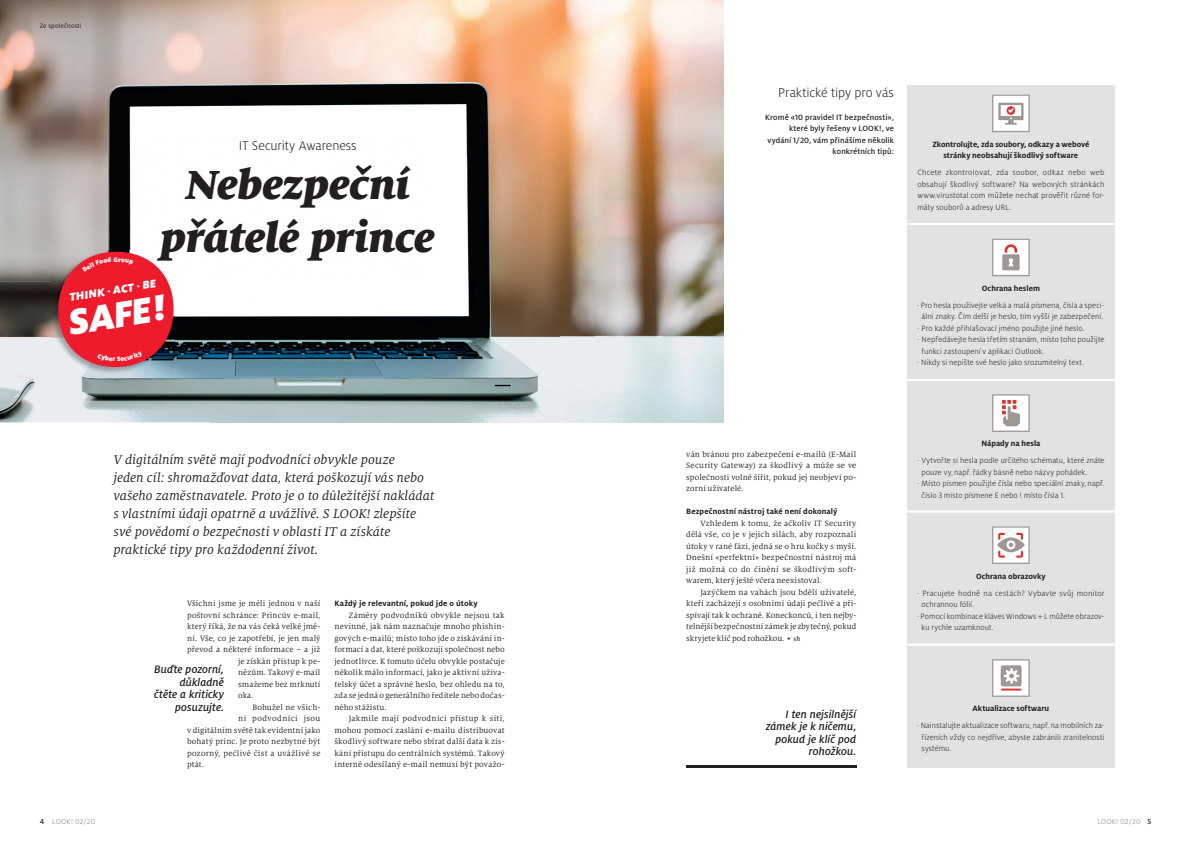
<style>
.page{position:relative;width:1191px;height:842px;background:#fff}
.page>*{position:absolute;margin:0;border:0;box-sizing:border-box;transform-origin:0 0}
.t1{font:italic 900 45px/53px "Milo Serif Pro";letter-spacing:-.005em;color:#231f20;text-align:center}
.t2{font:italic 900 40.2px "Milo Pro";color:#fff}
.t3{font:italic 14px/18px "Milo Serif Pro";color:#231f20}
.t4{font:300 14px "Milo Pro";letter-spacing:-.005em;color:#231f20}
.t5{font:italic 900 12.3px "Milo Pro";color:#fff}
.t6{font:italic 500 12px/12.5px "Milo Pro";color:#231f20;text-align:right}
.t7{font:8.5px/11.5px "Milo Serif Pro";letter-spacing:.015em;color:#231f20;text-align:justify}
.t8{font:300 8.5px/11.5px "Milo Pro";letter-spacing:.01em;color:#231f20;text-align:justify}
.t9{font:700 8.5px/11.5px "Milo Pro";color:#231f20;text-align:center}
.t10{font:500 8.5px/11.5px "Milo Pro";letter-spacing:.01em;color:#231f20;text-align:right}
.t11{font:8.5px "Milo Serif Pro";letter-spacing:.05em;color:#231f20}
.t12{font:300 8px "Milo Pro";letter-spacing:.025em;color:#808285}
.t13{font:7px "Milo Pro";letter-spacing:.025em;color:#231f20}
.s1{font-weight:700;font-style:normal}
.s2{font-weight:500;color:#231f20}
.s3{font-weight:500;font-style:italic;font-size:7px}
</style>
<div class="page">
<img style="left:0;top:0;width:560px;height:281px">
<img style="left:560px;top:0;width:163px;height:422px">
<img style="left:0;top:281px;width:70px;height:141px">
<img style="left:174px;top:281px;width:386px;height:71px">
<img style="left:70px;top:352px;width:490px;height:70px">
<img style="left:51px;top:251px;width:123px;height:123px">
<div style="left:907px;top:85px;width:207px;height:682px;background:#e1e2e4"></div>
<hr style="left:686px;top:765px;width:170px;height:2px;background:#231f20">
<svg style="left:992px;top:94px;width:37px;height:38px"></svg>
<svg style="left:992px;top:239px;width:37px;height:37px"></svg>
<svg style="left:992px;top:394px;width:37px;height:38px"></svg>
<svg style="left:992px;top:526px;width:37px;height:38px"></svg>
<svg style="left:992px;top:659px;width:37px;height:38px"></svg>
<hr style="left:907px;top:223px;width:210px;height:2px;background:#fff">
<hr style="left:907px;top:379px;width:208px;height:2px;background:#fff">
<hr style="left:907px;top:511px;width:208px;height:2px;background:#fff">
<hr style="left:907px;top:644px;width:208px;height:2px;background:#fff">
<svg style="left:58px;top:252px;width:116px;height:115px;background:#df3847"></svg>
<p class="t13" style="left:40px;top:22px;width:43px">Ze společnosti</p>
<h3 class="t4" style="left:239px;top:138px;width:119px">IT Security Awareness</h3>
<h1 class="t1" style="left:161px;top:157px;width:276px">Nebezpeční přátelé prince</h1>
<h3 class="t5" style="left:68px;top:290px;width:89px;rotate:-9deg">THINK <span class="s1">·</span> ACT <span class="s1">·</span> BE</h3>
<h2 class="t2" style="left:66px;top:298px;width:98px;rotate:-9deg">SAFE!</h2>
<p class="t3" style="left:113px;top:451px;width:322px">V digitálním světě mají podvodníci obvykle pouze<br>jeden cíl: shromažďovat data, která poškozují vás nebo vašeho zaměstnavatele. Proto je o to důležitější nakládat s vlastními údaji opatrně a uvážlivě. S LOOK! zlepšíte své povědomí o bezpečnosti v oblasti IT a získáte praktické tipy pro každodenní život.</p>
<p class="t12" style="left:40px;top:817px;width:57px"><span class="s2">4</span> LOOK! 02/20</p>
<p class="t7" style="left:187px;top:598px;width:135px">Všichni jsme je měli jednou v naší</p>
<p class="t7" style="left:187px;top:609px;width:135px">poštovní schránce: Princův e-mail,</p>
<p class="t7" style="left:187px;top:621px;width:135px">který říká, že na vás čeká velké jmě-</p>
<p class="t7" style="left:187px;top:632px;width:135px">ní. Vše, co je zapotřebí, je jen malý</p>
<p class="t7" style="left:187px;top:644px;width:135px">převod a některé informace – a již</p>
<p class="t7" style="left:238px;top:655px;width:84px">je získán přístup k pe-</p>
<p class="t7" style="left:238px;top:667px;width:84px">nězům. Takový e-mail</p>
<p class="t7" style="left:238px;top:678px;width:84px">smažeme bez mrknutí</p>
<p class="t7" style="left:238px;top:690px;width:17px">oka.</p>
<p class="t7" style="left:252px;top:701px;width:70px">Bohužel ne všich-</p>
<p class="t11" style="left:238px;top:714px;width:84px">ni podvodníci jsou</p>
<p class="t7" style="left:187px;top:724px;width:135px">v digitálním světě tak evidentní jako</p>
<p class="t7" style="left:187px;top:736px;width:135px">bohatý princ. Je proto nezbytné být</p>
<p class="t7" style="left:187px;top:747px;width:135px">pozorný, pečlivě číst a uvážlivě se</p>
<p class="t7" style="left:187px;top:759px;width:18px">ptát.</p>
<h3 class="t6" style="left:154px;top:663px;width:71px">Buďte pozorní, důkladně čtěte a kriticky posuzujte.</h3>
<p class="t9" style="left:334px;top:598px;width:144px">Každý je relevantní, pokud jde o útoky</p>
<p class="t7" style="left:334px;top:609px;width:172px;text-indent:14px">Záměry podvodníků obvykle nejsou tak nevinné, jak nám naznačuje mnoho phishin&shy;gových e-mailů; místo toho jde o získávání in&shy;formací a dat, které poškozují společnost nebo jednotlivce. K tomuto účelu obvykle postačuje několik málo informací, jako je aktivní uživa&shy;telský účet a správné heslo, bez ohledu na to, zda se jedná o generálního ředitele nebo dočas&shy;ného stážistu.</p>
<p class="t7" style="left:334px;top:713px;width:172px;text-indent:14px">Jakmile mají podvodníci přístup k síti, mohou pomocí zaslání e-mailu distribuovat škodlivý software nebo sbírat další data k zís&shy;kání přístupu do centrálních systémů. Takový interně odesílaný e-mail nemusí být považo-</p>
<h3 class="t4" style="left:778px;top:85px;width:117px">Praktické tipy pro vás</h3>
<p class="t10" style="left:765px;top:112px;width:130px">Kromě «10 pravidel IT bezpečnosti», které byly řešeny v LOOK!, ve vydání 1/20, vám přinášíme několik konkrétních tipů:</p>
<p class="t9" style="left:932px;top:138px;width:158px">Zkontrolujte, zda soubory, odkazy a webové stránky neobsahují škodlivý software</p>
<p class="t8" style="left:917px;top:167px;width:189px">Chcete zkontrolovat, zda soubor, odkaz nebo web obsahují škodlivý software? Na webových stránkách www.virustotal.com můžete nechat prověřit různé for&shy;máty souborů a adresy URL.</p>
<p class="t7" style="left:686px;top:448px;width:172px">ván bránou pro zabezpečení e-mailů (E-Mail Security Gateway) za škodlivý a může se ve společnosti volně šířit, pokud jej neobjeví po&shy;zorní uživatelé.</p>
<p class="t9" style="left:686px;top:506px;width:153px">Bezpečnostní nástroj také není dokonalý</p>
<p class="t7" style="left:686px;top:517px;width:172px;text-indent:14px">Vzhledem k tomu, že ačkoliv IT Security dělá vše, co je v jejich silách, aby rozpoznali útoky v rané fázi, jedná se o hru kočky s myší.<br>Dnešní «perfektní» bezpečnostní nástroj má již možná co do činění se škodlivým soft&shy;warem, který ještě včera neexistoval.</p>
<p class="t7" style="left:686px;top:586px;width:172px;text-indent:14px">Jazýčkem na vahách jsou bdělí uživatelé, kteří zacházejí s osobními údaji pečlivě a při&shy;spívají tak k ochraně. Koneckonců, i ten nejby&shy;telnější bezpečnostní zámek je zbytečný, pokud skryjete klíč pod rohožkou. • <span class="s3">sh</span></p>
<h3 class="t6" style="left:765px;top:708px;width:92px">I ten nejsilnější zámek je k ničemu, pokud je klíč pod rohožkou.</h3>
<p class="t9" style="left:982px;top:282px;width:60px">Ochrana heslem</p>
<p class="t8" style="left:917px;top:299px;width:189px">· Pro hesla používejte velká a malá písmena, čísla a speci-</p>
<p class="t8" style="left:921px;top:311px;width:183px">ální znaky. Čím delší je heslo, tím vyšší je zabezpečení.</p>
<p class="t8" style="left:917px;top:322px;width:169px">· Pro každé přihlašovací jméno použijte jiné heslo.</p>
<p class="t8" style="left:917px;top:334px;width:189px">· Nepředávejte hesla třetím stranám, místo toho použijte</p>
<p class="t8" style="left:921px;top:345px;width:124px">funkci zastoupení v aplikaci Outlook.</p>
<p class="t8" style="left:917px;top:357px;width:168px">· Nikdy si nepište své heslo jako srozumitelný text.</p>
<p class="t9" style="left:981px;top:438px;width:61px">Nápady na hesla</p>
<p class="t8" style="left:917px;top:455px;width:189px">· Vytvořte si hesla podle určitého schématu, které znáte</p>
<p class="t8" style="left:921px;top:466px;width:167px">pouze vy, např. řádky básně nebo názvy pohádek.</p>
<p class="t8" style="left:917px;top:478px;width:189px">· Místo písmen použijte čísla nebo speciální znaky, např.</p>
<p class="t8" style="left:921px;top:489px;width:145px">číslo 3 místo písmene E nebo ! místo čísla 1.</p>
<p class="t9" style="left:976px;top:570px;width:71px">Ochrana obrazovky</p>
<p class="t8" style="left:917px;top:587px;width:189px">· Pracujete hodně na cestách? Vybavte svůj monitor</p>
<p class="t8" style="left:921px;top:599px;width:54px">ochrannou fólií.</p>
<p class="t8" style="left:917px;top:610px;width:189px">· Pomocí kombinace kláves Windows + L můžete obrazov-</p>
<p class="t8" style="left:921px;top:622px;width:74px">ku rychle uzamknout.</p>
<p class="t9" style="left:972px;top:703px;width:78px">Aktualizace softwaru</p>
<p class="t8" style="left:921px;top:720px;width:184px;text-indent:-4px">· Nainstalujte aktualizace softwaru, např. na mobilních za&shy;řízeních vždy co nejdříve, abyste zabránili zranitelnosti systému.</p>
<p class="t12" style="left:1097px;top:817px;width:55px">LOOK! 02/20 <span class="s2">5</span></p>
</div>
